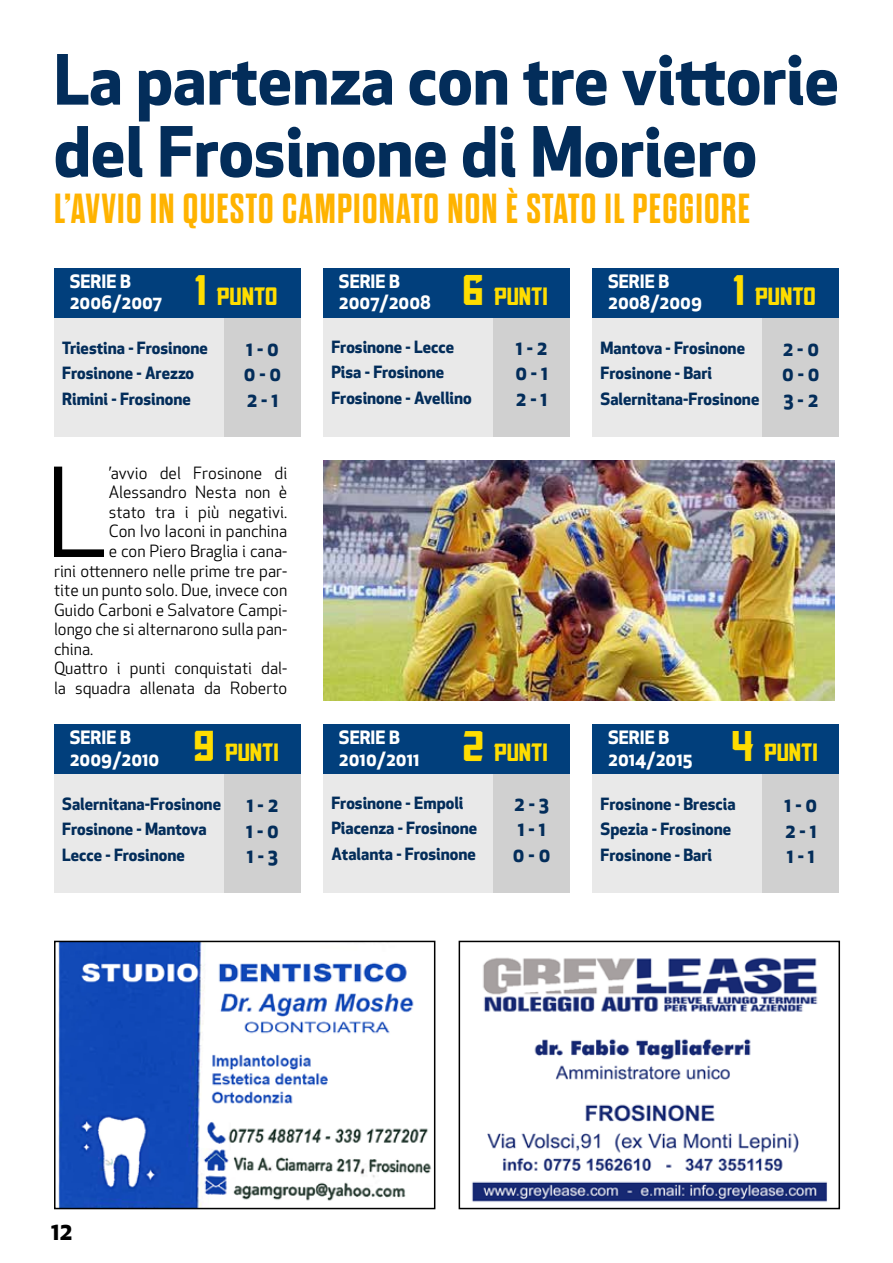
<style>
.page{position:relative;width:893px;height:1263px;background:#fff}
.page>*{position:absolute;margin:0;border:0;box-sizing:border-box;transform-origin:0 0}
.t1{font:120.45px "Apex New";color:#000}
.t2{font:700 67.5px/72px "Apex New";color:#032d5a}
.t3{font:700 42px "Dharma Gothic E";letter-spacing:.03em;color:#ffb300}
.t4{font:25.5px "Blocktastic";color:#fd0}
.t5{font:700 24px "Apex New";color:#000}
.t6{font:700 19.5px/25.5px "Apex New";color:#032d5a;text-align:justify}
.t7{font:700 18px/21.6px "Apex New";color:#fff}
.t8{font:700 16.5px/25.5px "Apex New";color:#032d5a}
.t9{font:16.5px "Apex New";color:#000}
.s1{font-size:43.5px}
</style>
<div class="page">
<div style="left:54px;top:317px;width:247px;height:120px;background:#e9e9e9"></div>
<div style="left:224px;top:319px;width:77px;height:118px;background:#d0d0d0"></div>
<img style="left:58px;top:944px;width:374px;height:262px">
<div style="left:54px;top:941px;width:381px;height:268px;border:2px solid #000"></div>
<img style="left:472px;top:957px;width:355px;height:245px">
<div style="left:459px;top:941px;width:381px;height:268px;border:2px solid #000"></div>
<div style="left:54px;top:268px;width:247px;height:49px;background:#013f7c"></div>
<div style="left:323px;top:317px;width:247px;height:120px;background:#e9e9e9"></div>
<div style="left:493px;top:319px;width:77px;height:118px;background:#d0d0d0"></div>
<div style="left:323px;top:268px;width:247px;height:49px;background:#013f7c"></div>
<div style="left:592px;top:317px;width:247px;height:120px;background:#e9e9e9"></div>
<div style="left:762px;top:319px;width:77px;height:118px;background:#d0d0d0"></div>
<div style="left:592px;top:268px;width:247px;height:49px;background:#013f7c"></div>
<div style="left:54px;top:773px;width:247px;height:120px;background:#e9e9e9"></div>
<div style="left:224px;top:775px;width:77px;height:118px;background:#d0d0d0"></div>
<div style="left:54px;top:724px;width:247px;height:49px;background:#013f7c"></div>
<div style="left:323px;top:773px;width:247px;height:120px;background:#e9e9e9"></div>
<div style="left:493px;top:775px;width:77px;height:118px;background:#d0d0d0"></div>
<div style="left:323px;top:724px;width:247px;height:49px;background:#013f7c"></div>
<div style="left:592px;top:773px;width:247px;height:120px;background:#e9e9e9"></div>
<div style="left:762px;top:775px;width:77px;height:118px;background:#d0d0d0"></div>
<div style="left:592px;top:724px;width:247px;height:49px;background:#013f7c"></div>
<img style="left:323px;top:461px;width:511px;height:240px">
<h2 class="t2" style="left:54px;top:41px;width:787px">La partenza con tre vittorie del Frosinone di Moriero</h2>
<h3 class="t3" style="left:54px;top:187px;width:697px">L’AVVIO IN QUESTO CAMPIONATO NON È STATO IL PEGGIORE</h3>
<p class="t7" style="left:70px;top:270px;width:94px">SERIE B<br>2006/2007</p>
<h3 class="t4" style="left:195px;top:281px;width:84px"><span class="s1">1</span> PUNTO</h3>
<p class="t8" style="left:62px;top:334px;width:147px">Triestina - Frosinone<br>Frosinone - Arezzo<br>Rimini - Frosinone</p>
<p class="t6" style="left:244px;top:335px;width:39px;text-align:left">1 - 0<br>0 - 0<br>2 - 1</p>
<h1 class="t1" style="left:45px;top:437px;width:65px">L</h1>
<p class="t9" style="left:109px;top:462px;width:180px">’avvio del Frosinone di</p>
<p class="t9" style="left:109px;top:482px;width:180px">Alessandro Nesta non è</p>
<p class="t9" style="left:109px;top:502px;width:180px">stato tra i più negativi.</p>
<p class="t9" style="left:109px;top:521px;width:180px">Con Ivo Iaconi in panchina</p>
<p class="t9" style="left:109px;top:541px;width:180px">e con Piero Braglia i cana-</p>
<p class="t9" style="left:54px;top:560px;width:235px">rini ottennero nelle prime tre par-</p>
<p class="t9" style="left:54px;top:580px;width:235px">tite un punto solo. Due, invece con</p>
<p class="t9" style="left:54px;top:599px;width:235px">Guido Carboni e Salvatore Campi-</p>
<p class="t9" style="left:54px;top:619px;width:235px">longo che si alternarono sulla pan-</p>
<p class="t9" style="left:54px;top:638px;width:41px">china.</p>
<p class="t9" style="left:54px;top:658px;width:235px">Quattro i punti conquistati dal-</p>
<p class="t9" style="left:54px;top:677px;width:235px">la squadra allenata da Roberto</p>
<p class="t7" style="left:70px;top:726px;width:91px">SERIE B<br>2009/2010</p>
<h3 class="t4" style="left:194px;top:737px;width:86px"><span class="s1">9</span> PUNTI</h3>
<p class="t8" style="left:62px;top:790px;width:160px">Salernitana-Frosinone<br>Frosinone - Mantova<br>Lecce - Frosinone</p>
<p class="t6" style="left:246px;top:791px;width:34px">1 - 2<br>1 - 0<br>1 - 3</p>
<p class="t7" style="left:339px;top:270px;width:93px">SERIE B<br>2007/2008</p>
<h3 class="t4" style="left:463px;top:281px;width:86px"><span class="s1">6</span> PUNTI</h3>
<p class="t8" style="left:331px;top:333px;width:142px">Frosinone - Lecce<br>Pisa - Frosinone<br>Frosinone - Avellino</p>
<p class="t6" style="left:515px;top:334px;width:34px">1 - 2<br>0 - 1<br>2 - 1</p>
<p class="t7" style="left:339px;top:726px;width:82px">SERIE B<br>2010/2011</p>
<h3 class="t4" style="left:463px;top:737px;width:86px"><span class="s1">2</span> PUNTI</h3>
<p class="t8" style="left:331px;top:789px;width:147px">Frosinone - Empoli<br>Piacenza - Frosinone<br>Atalanta - Frosinone</p>
<p class="t6" style="left:513px;top:790px;width:39px;text-align:left">2 - 3<br>1 - 1<br>0 - 0</p>
<p class="t7" style="left:608px;top:270px;width:95px">SERIE B<br>2008/2009</p>
<h3 class="t4" style="left:734px;top:281px;width:84px"><span class="s1">1</span> PUNTO</h3>
<p class="t8" style="left:601px;top:334px;width:160px">Mantova - Frosinone<br>Frosinone - Bari<br>Salernitana-Frosinone</p>
<p class="t6" style="left:782px;top:335px;width:39px">2 - 0<br>0 - 0<br>3 - 2</p>
<p class="t7" style="left:608px;top:726px;width:86px">SERIE B<br>2014/2015</p>
<h3 class="t4" style="left:732px;top:737px;width:88px"><span class="s1">4</span> PUNTI</h3>
<p class="t8" style="left:601px;top:790px;width:137px">Frosinone - Brescia<br>Spezia - Frosinone<br>Frosinone - Bari</p>
<p class="t6" style="left:784px;top:791px;width:34px">1 - 0<br>2 - 1<br>1 - 1</p>
<h3 class="t5" style="left:51px;top:1213px;width:23px">12</h3>
</div>
